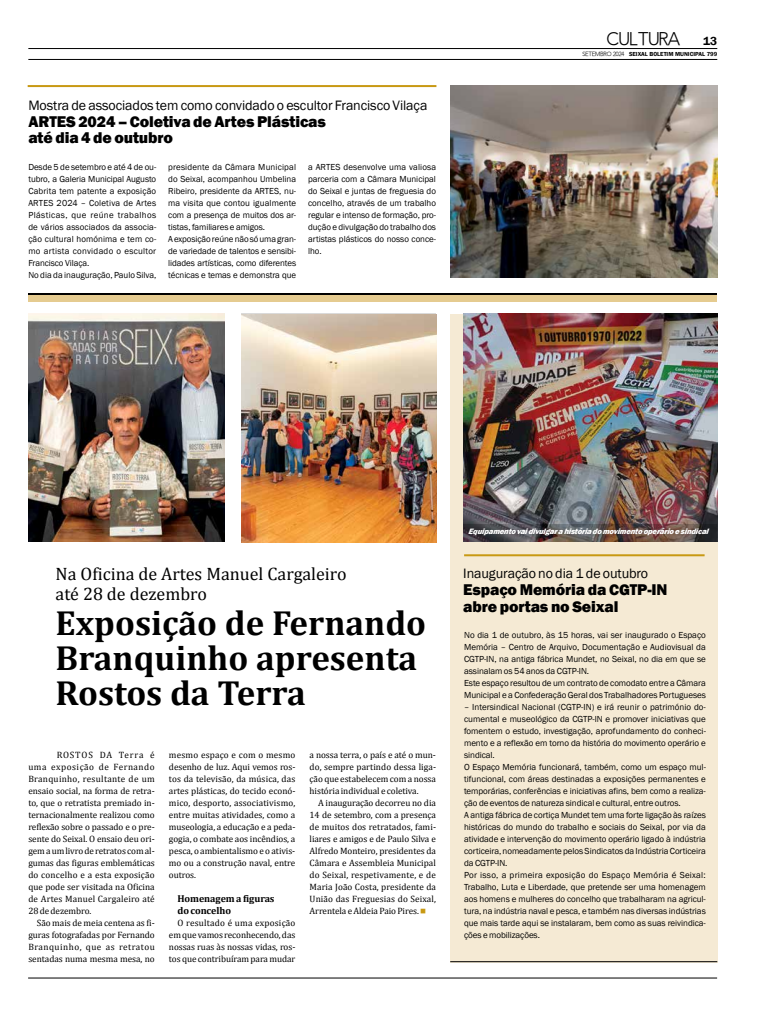
<style>
.page{position:relative;width:774px;height:1021px;background:#fff}
.page>*{position:absolute;margin:0;border:0;box-sizing:border-box;transform-origin:0 0}
.t1{font:700 35px/35px "Cambria";color:#000}
.t2{font:18px/20px "Cambria";color:#000}
.t3{font:18px "Expo Light S Si";color:#000}
.t4{font:800 16px/16.8px "Franklin Gothic";letter-spacing:-.005em;color:#000}
.t5{font:14px "Franklin Gothic";letter-spacing:-.01em;color:#000}
.t6{font:600 12px "Franklin Gothic";color:#000}
.t7{font:700 10px/12px "Cambria";letter-spacing:-.005em;color:#000}
.t8{font:9.2px/12px "Cambria";letter-spacing:-.005em;color:#000;text-align:justify}
.t9{font:9px/12px "Franklin Gothic";letter-spacing:-.005em;color:#000}
.t10{font:italic 800 8px "Franklin Gothic";color:#fff}
.t11{font:600 6px "Franklin Gothic";color:#000}
.s1{font-family:"Expo Light S Si";font-weight:400}
.s2{color:#c89913}
</style>
<div class="page">
<hr style="left:28px;top:59px;width:689px;height:1px;background:#000">
<hr style="left:28px;top:48px;width:689px;height:1px;background:#000">
<hr style="left:28px;top:977px;width:689px;height:1px;background:#000">
<div style="left:450px;top:314px;width:267px;height:648px;background:#f5ead4"></div>
<img style="left:450px;top:86px;width:267px;height:192px">
<img style="left:28px;top:314px;width:196px;height:228px">
<img style="left:463px;top:314px;width:254px;height:210px">
<hr style="left:450px;top:961px;width:267px;height:1px;background:#000">
<hr style="left:28px;top:85px;width:408px;height:2px;background:#c89913">
<hr style="left:464px;top:554px;width:240px;height:2px;background:#c89913">
<div style="left:28px;top:294px;width:689px;height:8px;background:#e5cb90"></div>
<hr style="left:28px;top:294px;width:689px;height:1px;background:#000">
<img style="left:463px;top:524px;width:254px;height:18px">
<img style="left:241px;top:314px;width:195px;height:228px">
<h3 class="t5" style="left:28px;top:96px;width:400px">Mostra de associados tem como convidado o escultor Francisco Vilaça</h3>
<h3 class="t4" style="left:28px;top:113px;width:299px">ARTES 2024 – Coletiva de Artes Plásticas até dia 4 de outubro</h3>
<p class="t9" style="left:28px;top:161px;width:129px">Desde 5 de setembro e até 4 de ou&shy;tubro, a Galeria Municipal Augusto<br>Cabrita tem patente a exposição<br>ARTES 2024 – Coletiva de Artes<br>Plásticas, que reúne trabalhos de vários associados da associa&shy;ção cultural homónima e tem co&shy;mo artista convidado o escultor<br>Francisco Vilaça.<br>No dia da inauguração, Paulo Silva,</p>
<p class="t9" style="left:168px;top:161px;width:129px">presidente da Câmara Municipal do Seixal, acompanhou Umbelina<br>Ribeiro, presidente da ARTES, nu&shy;ma visita que contou igualmente com a presença de muitos dos ar&shy;tistas, familiares e amigos.<br>A exposição reúne não só uma gran&shy;de variedade de talentos e sensibi&shy;lidades artísticas, como diferentes técnicas e temas e demonstra que</p>
<p class="t9" style="left:308px;top:161px;width:129px;text-align:justify">a ARTES desenvolve uma valiosa parceria com a Câmara Municipal do Seixal e juntas de freguesia do concelho, através de um trabalho regular e intenso de formação, pro&shy;dução e divulgação do trabalho dos artistas plásticos do nosso conce&shy;lho.</p>
<h2 class="t3" style="left:607px;top:28px;width:74px">CULTURA</h2>
<h3 class="t6" style="left:703px;top:34px;width:16px">13</h3>
<p class="t11" style="left:583px;top:50px;width:136px"><span class="s1">SETEMBRO 2024</span> SEIXAL BOLETIM MUNICIPAL 799</p>
<h2 class="t2" style="left:56px;top:563px;width:293px">Na Oficina de Artes Manuel Cargaleiro até 28 de dezembro</h2>
<h1 class="t1" style="left:56px;top:604px;width:372px">Exposição de Fernando<br>Branquinho apresenta<br>Rostos da Terra</h1>
<p class="t8" style="left:28px;top:749px;width:128px;text-indent:28px">ROSTOS DA Terra é uma exposição de Fernando Branquinho, resultante de um ensaio social, na forma de retra&shy;to, que o retratista premiado in&shy;ternacionalmente realizou como reflexão sobre o passado e o pre&shy;sente do Seixal. O ensaio deu ori&shy;gem a um livro de retratos com al&shy;gumas das figuras emblemáticas do concelho e a esta exposição que pode ser visitada na Oficina de Artes Manuel Cargaleiro até 28 de dezembro.</p>
<p class="t8" style="left:28px;top:916px;width:128px;text-indent:9px">São mais de meia centena as fi&shy;guras fotografadas por Fernando Branquinho, que as retratou sentadas numa mesma mesa, no</p>
<p class="t8" style="left:169px;top:748px;width:128px">mesmo espaço e com o mesmo desenho de luz. Aqui vemos ros&shy;tos da televisão, da música, das artes plásticas, do tecido econó&shy;mico, desporto, associativismo, entre muitas atividades, como a museologia, a educação e a peda&shy;gogia, o combate aos incêndios, a pesca, o ambientalismo e o ativis&shy;mo ou a construção naval, entre outros.</p>
<p class="t7" style="left:177px;top:892px;width:99px">Homenagem a figuras do concelho</p>
<p class="t8" style="left:169px;top:917px;width:128px;text-indent:9px">O resultado é uma exposição em que vamos reconhecendo, das nossas ruas às nossas vidas, ros&shy;tos que contribuíram para mudar</p>
<p class="t8" style="left:310px;top:749px;width:128px">a nossa terra, o país e até o mun&shy;do, sempre partindo dessa liga&shy;ção que estabelecem com a nossa história individual e coletiva.</p>
<p class="t8" style="left:310px;top:797px;width:128px;text-indent:9px">A inauguração decorreu no dia 14 de setembro, com a presença de muitos dos retratados, fami&shy;liares e amigos e de Paulo Silva e Alfredo Monteiro, presidentes da Câmara e Assembleia Municipal do Seixal, respetivamente, e de Maria João Costa, presidente da União das Freguesias do Seixal, Arrentela e Aldeia Paio Pires. <span class="s2">■</span></p>
<p class="t10" style="left:468px;top:526px;width:243px">Equipamento vaidivulgara história do movimento operário e sindical</p>
<h3 class="t5" style="left:463px;top:564px;width:186px">Inauguração no dia 1 de outubro</h3>
<h3 class="t4" style="left:463px;top:581px;width:206px">Espaço Memória da CGTP-IN abre portas no Seixal</h3>
<p class="t9" style="left:464px;top:629px;width:243px">No dia 1 de outubro, às 15 horas, vai ser inaugurado o Espaço Memória – Centro de Arquivo, Documentação e Audiovisual da CGTP-IN, na antiga fábrica Mundet, no Seixal, no dia em que se assinalam os 54 anos da CGTP-IN.<br>Este espaço resultou de um contrato de comodato entre a Câmara Municipal e a Confederação Geral dos Trabalhadores Portugueses</p>
<p class="t9" style="left:464px;top:701px;width:243px">– Intersindical Nacional (CGTP-IN) e irá reunir o património do&shy;cumental e museológico da CGTP-lN e promover iniciativas que fomentem o estudo, investigação, aprofundamento do conheci&shy;mento e a reflexão em torno da história do movimento operário e sindical.<br>O Espaço Memória funcionará, também, como um espaço mul&shy;tifuncional, com áreas destinadas a exposições permanentes e temporárias, conferências e iniciativas afins, bem como a realiza&shy;ção de eventos de natureza sindical e cultural, entre outros.<br>A antiga fábrica de cortiça Mundet tem uma forte ligação às raízes históricas do mundo do trabalho e sociais do Seixal, por via da atividade e intervenção do movimento operário ligado à indústria corticeira, nomeadamente pelos Sindicatos da Indústria Corticeira da CGTP-IN.<br>Por isso, a primeira exposição do Espaço Memória é Seixal:<br>Trabalho, Luta e Liberdade, que pretende ser uma homenagem aos homens e mulheres do concelho que trabalharam na agricul&shy;tura, na indústria naval e pesca, e também nas diversas indústrias que mais tarde aqui se instalaram, bem como as suas reivindica&shy;ções e mobilizações.</p>
</div>
